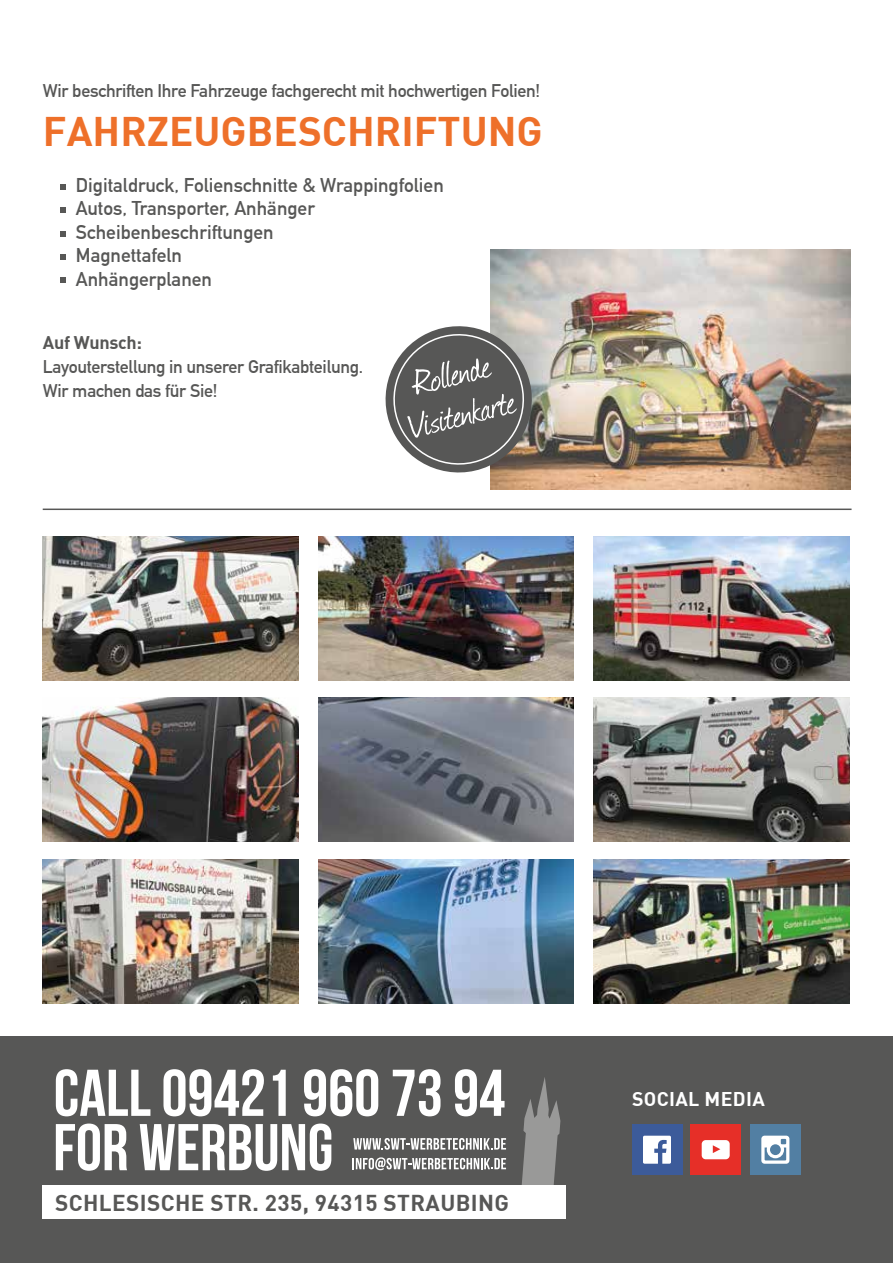
<style>
.page{position:relative;width:893px;height:1263px;background:#fff}
.page>*{position:absolute;margin:0;border:0;box-sizing:border-box;transform-origin:0 0}
.t1{font:40.5px "DIN Bold";color:#ee702a}
.t2{font:22.5px "DIN Bold";letter-spacing:.015em;color:#575756}
.t3{font:19.5px/23.4px "DIN Mittelschrift LT";color:#575756}
.t4{font:19.5px "DIN Bold";letter-spacing:.015em;color:#fff}
.t5{font:18px/24px "DIN Mittelschrift LT";letter-spacing:-.015em;color:#575756}
.t6{font:18px "DIN Bold";letter-spacing:-.015em;color:#575756}
</style>
<div class="page">
<div style="left:0;top:1037px;width:893px;height:226px;background:#575756"></div>
<svg style="left:521px;top:1077px;width:39px;height:108px"></svg>
<svg style="left:56px;top:1069px;width:94px;height:47px"></svg>
<svg style="left:163px;top:1069px;width:101px;height:47px"></svg>
<svg style="left:273px;top:1070px;width:13px;height:46px"></svg>
<svg style="left:304px;top:1069px;width:74px;height:47px"></svg>
<svg style="left:393px;top:1069px;width:48px;height:47px"></svg>
<svg style="left:455px;top:1069px;width:50px;height:47px"></svg>
<svg style="left:56px;top:1123px;width:71px;height:48px"></svg>
<svg style="left:140px;top:1123px;width:191px;height:48px"></svg>
<svg style="left:353px;top:1138px;width:153px;height:12px"></svg>
<svg style="left:352px;top:1157px;width:154px;height:13px"></svg>
<div style="left:43px;top:1185px;width:523px;height:34px;background:#fff"></div>
<div style="left:632px;top:1125px;width:50px;height:50px;background:#3c5b9a"></div>
<svg style="left:643px;top:1136px;width:28px;height:28px"></svg>
<div style="left:691px;top:1125px;width:50px;height:50px;background:#e62f28"></div>
<svg style="left:702px;top:1140px;width:28px;height:19px"></svg>
<div style="left:750px;top:1124px;width:50px;height:51px;background:#527fa3"></div>
<svg style="left:761px;top:1136px;width:28px;height:28px"></svg>
<hr style="left:43px;top:508px;width:808px;height:2px;background:#575756">
<svg style="left:60px;top:184px;width:5px;height:5px"></svg>
<svg style="left:60px;top:208px;width:5px;height:5px"></svg>
<svg style="left:60px;top:231px;width:5px;height:5px"></svg>
<svg style="left:60px;top:254px;width:5px;height:5px"></svg>
<svg style="left:60px;top:277px;width:5px;height:6px"></svg>
<img style="left:491px;top:249px;width:359px;height:240px">
<svg style="left:385px;top:316px;width:157px;height:167px"></svg>
<img style="left:43px;top:536px;width:255px;height:144px">
<img style="left:318px;top:536px;width:256px;height:144px">
<img style="left:594px;top:536px;width:255px;height:144px">
<img style="left:43px;top:698px;width:255px;height:144px">
<img style="left:318px;top:698px;width:256px;height:144px">
<img style="left:594px;top:698px;width:255px;height:144px">
<img style="left:43px;top:859px;width:255px;height:144px">
<img style="left:318px;top:859px;width:256px;height:144px">
<img style="left:594px;top:859px;width:255px;height:144px">
<p class="t5" style="left:43px;top:79px;width:499px">Wir beschriften Ihre Fahrzeuge fachgerecht mit hochwertigen Folien!</p>
<h1 class="t1" style="left:43px;top:105px;width:501px">FAHRZEUGBESCHRIFTUNG</h1>
<p class="t3" style="left:76px;top:173px;width:369px">Digitaldruck, Folienschnitte &amp; Wrappingfolien<br>Autos, Transporter, Anhänger<br>Scheibenbeschriftungen<br>Magnettafeln<br>Anhängerplanen</p>
<p class="t6" style="left:43px;top:331px;width:101px">Auf Wunsch:</p>
<p class="t5" style="left:43px;top:355px;width:322px">Layouterstellung in unserer Grafikabteilung.<br>Wir machen das für Sie!</p>
<p class="t2" style="left:55px;top:1188px;width:456px">SCHLESISCHE STR. 235, 94315 STRAUBING</p>
<p class="t4" style="left:632px;top:1086px;width:134px">SOCIAL MEDIA</p>
</div>
